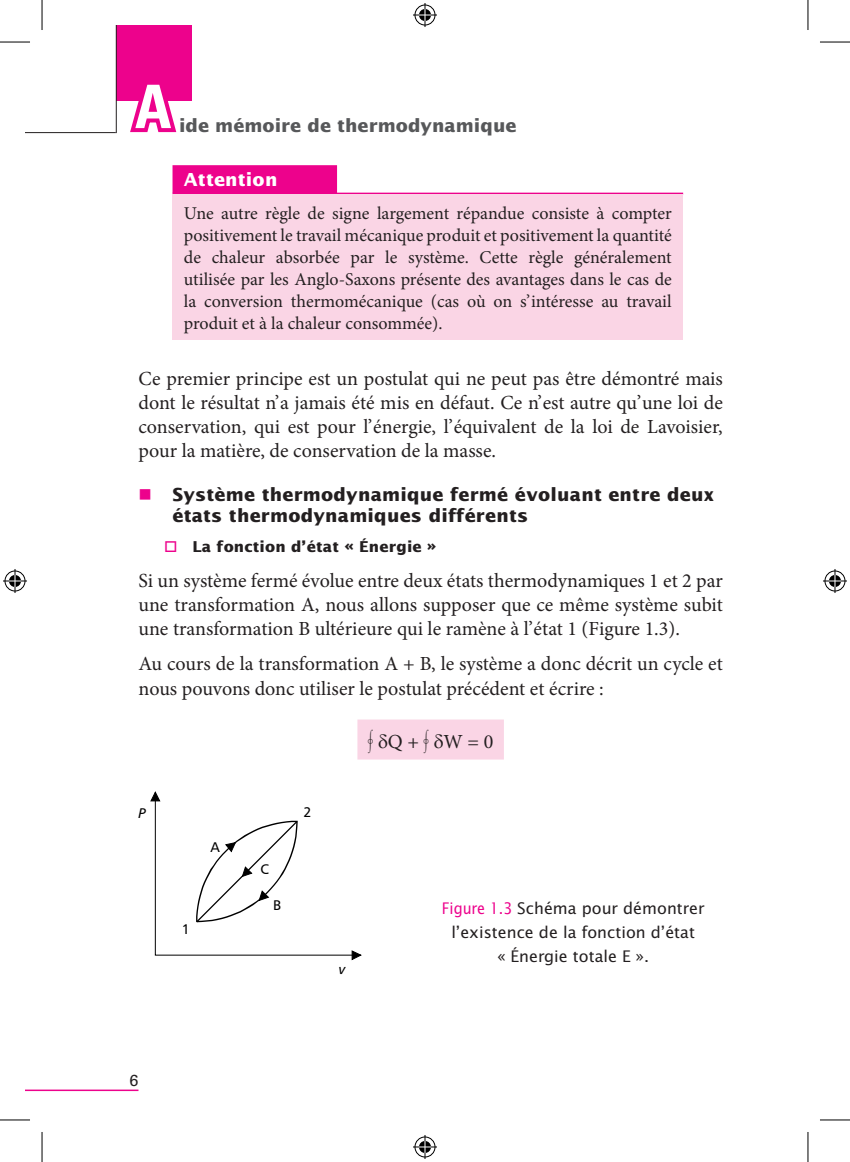
<style>
.page{position:relative;width:850px;height:1162px;background:#fff}
.page>*{position:absolute;margin:0;border:0;box-sizing:border-box;transform-origin:0 0}
.t1{font:700 condensed 60px "Univers LT Std";color:#fff}
.t2{font:20px/24px "Minion Pro";color:#231f20;text-align:justify}
.t3{font:18px/22px "Minion Pro";color:#231f20;text-align:justify}
.t4{font:700 18px/21.6px "Lucida Sans Std";letter-spacing:.01em;color:#231f20}
.t5{font:700 18px "Lucida Sans Std";color:#57585a}
.t6{font:700 18px "Lucida Sans Std";letter-spacing:.01em;color:#fff}
.t7{font:16px/24px "Lucida Sans Std";color:#231f20;text-align:center}
.t8{font:16px "Univers LT Std";color:#231f20}
.t9{font:700 15px "Lucida Sans Std";letter-spacing:.01em;color:#231f20}
.t10{font:14px "Humanist 777 BT Roman B";color:#000}
.t11{font:14px "Humanist 777 BT Italic B";color:#000}
.s1{font-family:"Mathematical Pi Three"}
.s2{color:#ed028c}
</style>
<div class="page">
<hr style="left:25px;top:132px;width:91px;height:1px;background:#231f20">
<hr style="left:25px;top:1089px;width:113px;height:1px;background:#ed028c">
<div style="left:116px;top:25px;width:75px;height:75px;background:#ed028c"></div>
<hr style="left:116px;top:25px;width:1px;height:108px;background:#231f20">
<svg style="left:125px;top:100px;width:56px;height:33px"></svg>
<div style="left:172px;top:165px;width:165px;height:28px;background:#ed028c"></div>
<hr style="left:172px;top:193px;width:511px;height:2px;background:#ed028c">
<div style="left:357px;top:719px;width:147px;height:40px;background:#fad5e5"></div>
<div style="left:172px;top:194px;width:511px;height:146px;background:#fad5e5"></div>
<svg style="left:150px;top:791px;width:212px;height:169px"></svg>
<hr style="left:0;top:42px;width:30px;height:1px;background:#000">
<hr style="left:819px;top:42px;width:30px;height:1px;background:#000">
<hr style="left:0;top:1119px;width:30px;height:1px;background:#000">
<hr style="left:819px;top:1119px;width:30px;height:1px;background:#000">
<hr style="left:42px;top:0;width:1px;height:30px;background:#000">
<hr style="left:42px;top:1131px;width:1px;height:30px;background:#000">
<hr style="left:807px;top:0;width:1px;height:30px;background:#000">
<hr style="left:807px;top:1131px;width:1px;height:30px;background:#000">
<svg style="left:413px;top:3px;width:24px;height:24px"></svg>
<svg style="left:413px;top:1135px;width:24px;height:23px"></svg>
<svg style="left:3px;top:569px;width:24px;height:24px"></svg>
<svg style="left:823px;top:569px;width:23px;height:24px"></svg>
<h1 class="t1" style="left:135px;top:70px;width:38px">A</h1>
<p class="t5" style="left:179px;top:115px;width:339px">ide mémoire de thermodynamique</p>
<p class="t6" style="left:184px;top:170px;width:95px">Attention</p>
<p class="t3" style="left:184px;top:202px;width:489px">Une autre règle de signe largement répandue consiste à compter positivement le travail mécanique produit et positivement la quantité de chaleur absorbée par le système. Cette règle généralement utilisée par les Anglo-Saxons présente des avantages dans le cas de la conversion thermomécanique (cas où on s’intéresse au travail produit et à la chaleur consommée).</p>
<p class="t2" style="left:138px;top:366px;width:585px">Ce premier principe est un postulat qui ne peut pas être démontré mais dont le résultat n’a jamais été mis en défaut. Ce n’est autre qu’une loi de conservation, qui est pour l’énergie, l’équivalent de la loi de Lavoisier, pour la matière, de conservation de la masse.</p>
<p class="t4" style="left:172px;top:484px;width:543px">Système thermodynamique fermé évoluant entre deux états thermodynamiques différents</p>
<p class="t9" style="left:192px;top:537px;width:245px">La fonction d’état « Énergie »</p>
<p class="t2" style="left:138px;top:568px;width:585px">Si un système fermé évolue entre deux états thermodynamiques 1 et 2 par une transformation A, nous allons supposer que ce même système subit une transformation B ultérieure qui le ramène à l’état 1 (Figure 1.3).</p>
<p class="t2" style="left:138px;top:652px;width:586px">Au cours de la transformation A + B, le système a donc décrit un cycle et nous pouvons donc utiliser le postulat précédent et écrire :</p>
<p class="t2" style="left:368px;top:729px;width:127px"><span class="s1">$</span>Q + <span class="s1">$</span>W = 0</p>
<p class="t11" style="left:138px;top:803px;width:9px">P</p>
<p class="t10" style="left:210px;top:838px;width:11px">A</p>
<p class="t10" style="left:182px;top:920px;width:10px">1</p>
<p class="t8" style="left:129px;top:1070px;width:10px">6</p>
<p class="t10" style="left:260px;top:860px;width:10px">C</p>
<p class="t10" style="left:273px;top:896px;width:10px">B</p>
<p class="t10" style="left:303px;top:803px;width:10px">2</p>
<p class="t11" style="left:339px;top:960px;width:8px">v</p>
<p class="t7" style="left:441px;top:895px;width:264px"><span class="s2">Figure 1.3</span> Schéma pour démontrer l’existence de la fonction d’état<br>« Énergie totale E ».</p>
</div>
